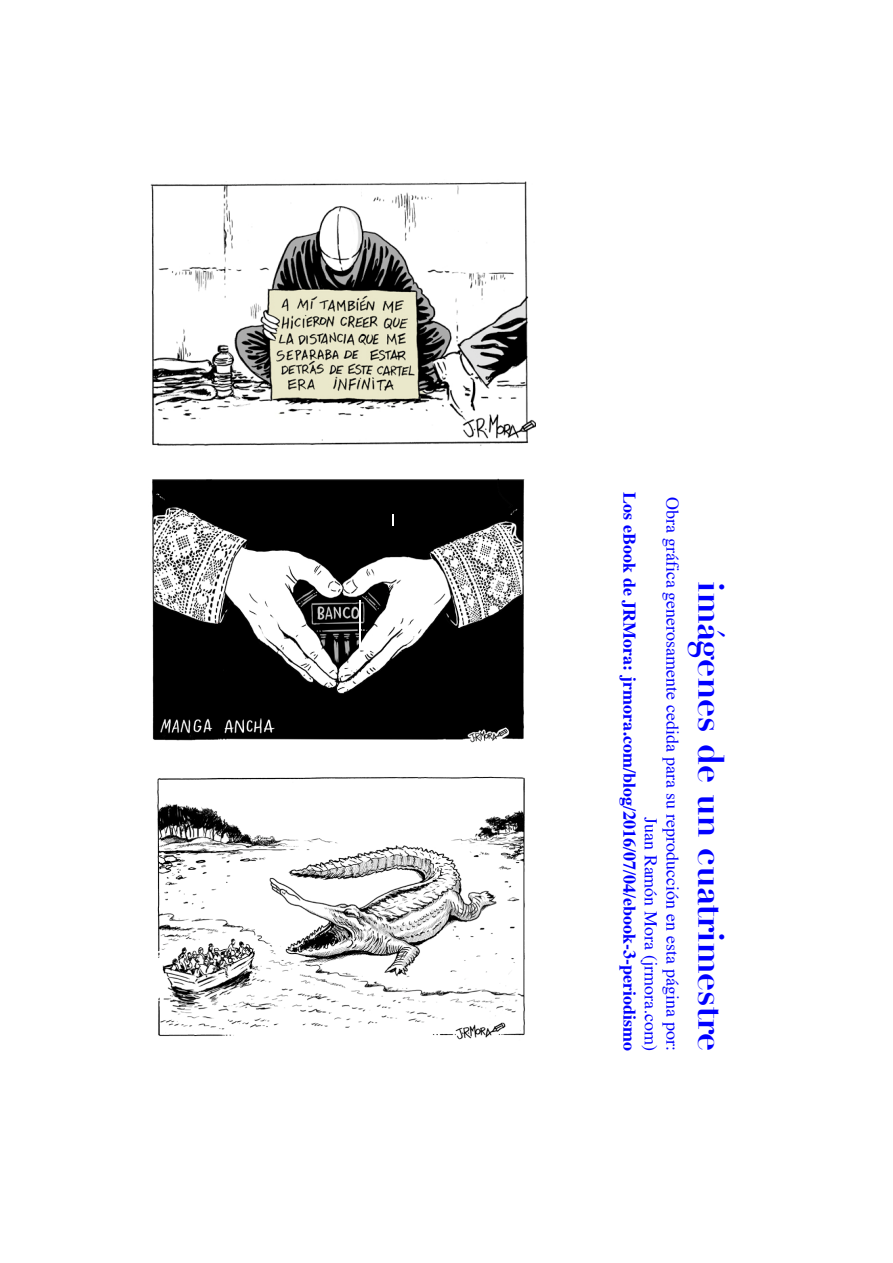
<style>
.page{position:relative;width:893px;height:1263px;background:#fff}
.page>*{position:absolute;margin:0;border:0;box-sizing:border-box;transform-origin:0 0}
.t1{font:700 36px "Didot";letter-spacing:-.02em;color:#00f}
.t2{font:18px/21.6px "Times";color:#00f;text-align:right}
.t3{font:700 18px "Times";color:#00f}
</style>
<div class="page">
<img style="left:156px;top:776px;width:369px;height:264px">
<img style="left:152px;top:478px;width:373px;height:265px">
<img style="left:150px;top:181px;width:385px;height:265px">
<svg style="left:392px;top:514px;width:2px;height:12px"></svg>
<hr style="left:359px;top:600px;width:2px;height:46px;background:#fff">
<p class="t3" style="left:637px;top:492px;width:561px;rotate:90deg">Los eBook de JRMora: jrmora.com/blog/2016/07/04/ebook-3-periodismo</p>
<p class="t2" style="left:682px;top:497px;width:556px;rotate:90deg">Obra gráfica generosamente cedida para su reproducción en esta página por:<br>Juan Ramón Mora (jrmora.com)</p>
<h1 class="t1" style="left:733px;top:581px;width:471px;rotate:90deg">imágenes de un cuatrimestre</h1>
</div>
